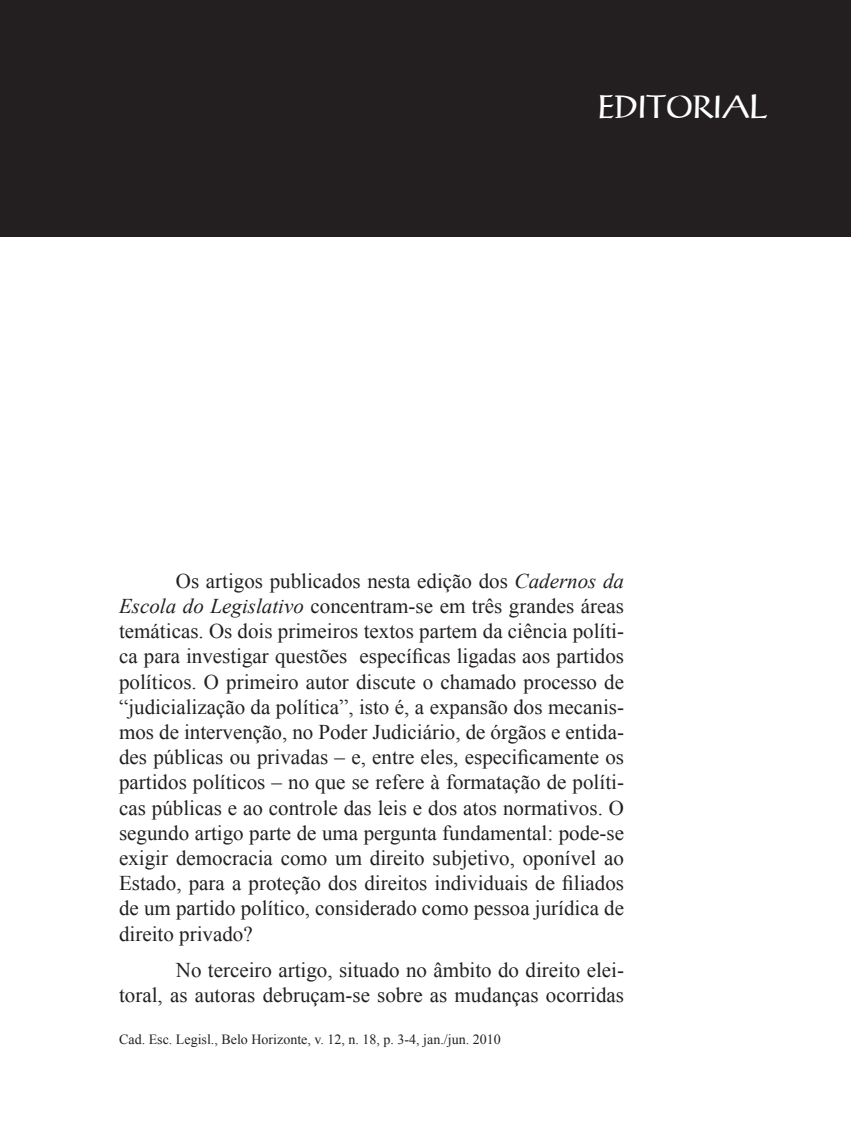
<style>
.page{position:relative;width:851px;height:1134px;background:#fff}
.page>*{position:absolute;margin:0;border:0;box-sizing:border-box;transform-origin:0 0}
.Titulo_da_Materia{font:32px "Prose Antique Plain";color:#fff}
.Corpo_do_Texto{font:21px/25.2px "Times New Roman";color:#231f20;text-align:justify}
.t1{font:14px "Times New Roman";color:#231f20}
.s1{font-style:italic}
</style>
<div class="page">
<div style="left:0;top:0;width:850px;height:237px;background:#231f20"></div>
<p class="Titulo_da_Materia" style="left:562px;top:88px;width:171px">EDITORIAL</p>
<p class="Titulo_da_Materia" style="left:597px;top:88px;width:171px">EDITORIAL</p>
<p class="Corpo_do_Texto" style="left:119px;top:568px;width:506px;text-indent:57px">Os artigos publicados nesta edição dos <span class="s1">Cadernos da Escola do Legislativo</span> concentram-se em três grandes áreas temáticas. Os dois primeiros textos partem da ciência políti&shy;ca para investigar questões específicas ligadas aos partidos políticos. O primeiro autor discute o chamado processo de “judicialização da política”, isto é, a expansão dos mecanis&shy;mos de intervenção, no Poder Judiciário, de órgãos e entida&shy;des públicas ou privadas – e, entre eles, especificamente os partidos políticos – no que se refere à formatação de políti&shy;cas públicas e ao controle das leis e dos atos normativos. O segundo artigo parte de uma pergunta fundamental: pode-se exigir democracia como um direito subjetivo, oponível ao Estado, para a proteção dos direitos individuais de filiados de um partido político, considerado como pessoa jurídica de direito privado?</p>
<p class="Corpo_do_Texto" style="left:119px;top:957px;width:506px;text-align:right">No terceiro artigo, situado no âmbito do direito elei-<br>toral, as autoras debruçam-se sobre as mudanças ocorridas</p>
<p class="t1" style="left:119px;top:1030px;width:383px">Cad. Esc. Legisl., Belo Horizonte, v. 12, n. 18, p. 3-4, jan./jun. 2010</p>
</div>
